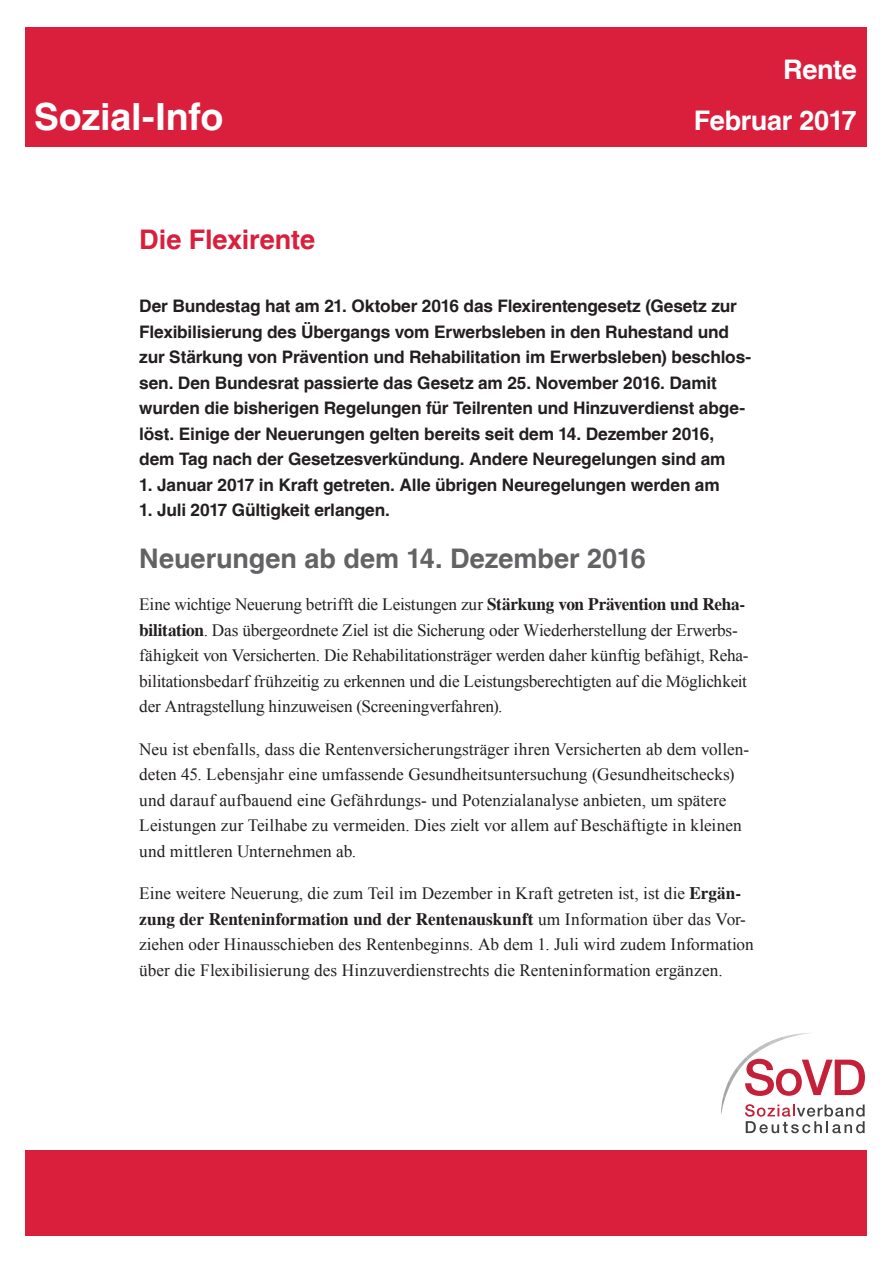
<style>
.page{position:relative;width:893px;height:1263px;background:#fff}
.page>*{position:absolute;margin:0;border:0;box-sizing:border-box;transform-origin:0 0}
.t1{font:700 37.5px "Helvetica";letter-spacing:-.005em;color:#fff}
.t2{font:700 27px "Helvetica";color:#636366}
.t3{font:700 27px/51px "Helvetica";letter-spacing:-.01em;color:#fff;text-align:right}
.t4{font:700 27px "Helvetica";letter-spacing:-.005em;color:#da1f3d}
.t5{font:17.25px/25.5px "Times New Roman";letter-spacing:-.005em;color:#231f20}
.t6{font:700 17.25px/25.5px "Helvetica";letter-spacing:-.01em;color:#231f20}
.s1{font-family:"Times";font-weight:700}
</style>
<div class="page">
<div style="left:26px;top:28px;width:841px;height:119px;background:#da1f3d"></div>
<div style="left:26px;top:1150px;width:841px;height:85px;background:#da1f3d"></div>
<svg style="left:721px;top:1033px;width:144px;height:100px"></svg>
<h1 class="t1" style="left:34px;top:93px;width:191px">Sozial-Info</h1>
<h2 class="t4" style="left:139px;top:223px;width:177px">Die Flexirente</h2>
<h1 class="t3" style="left:694px;top:43px;width:164px">Rente<br>Februar 2017</h1>
<p class="t6" style="left:139px;top:293px;width:613px">Der Bundestag hat am 21. Oktober 2016 das Flexirentengesetz (Gesetz zur Flexibilisierung des Übergangs vom Erwerbsleben in den Ruhestand und zur Stärkung von Prävention und Rehabilitation im Erwerbsleben) beschlos&shy;sen. Den Bundesrat passierte das Gesetz am 25. November 2016. Damit wurden die bisherigen Regelungen für Teilrenten und Hinzuverdienst abge&shy;löst. Einige der Neuerungen gelten bereits seit dem 14. Dezember 2016, dem Tag nach der Gesetzesverkündung. Andere Neuregelungen sind am</p>
<p class="t6" style="left:139px;top:472px;width:582px">1. Januar 2017 in Kraft getreten. Alle übrigen Neuregelungen werden am</p>
<p class="t6" style="left:139px;top:497px;width:252px">1. Juli 2017 Gültigkeit erlangen.</p>
<h2 class="t2" style="left:139px;top:541px;width:508px">Neuerungen ab dem 14. Dezember 2016</h2>
<p class="t5" style="left:139px;top:591px;width:611px">Eine wichtige Neuerung betrifft die Leistungen zur <span class="s1">Stärkung von Prävention und Reha&shy;bilitation</span>. Das übergeordnete Ziel ist die Sicherung oder Wiederherstellung der Erwerbs&shy;fähigkeit von Versicherten. Die Rehabilitationsträger werden daher künftig befähigt, Reha&shy;bilitationsbedarf frühzeitig zu erkennen und die Leistungsberechtigten auf die Möglichkeit der Antragstellung hinzuweisen (Screeningverfahren).</p>
<p class="t5" style="left:139px;top:736px;width:611px">Neu ist ebenfalls, dass die Rentenversicherungsträger ihren Versicherten ab dem vollen&shy;deten 45. Lebensjahr eine umfassende Gesundheitsuntersuchung (Gesundheitschecks) und darauf aufbauend eine Gefährdungs- und Potenzialanalyse anbieten, um spätere Leistungen zur Teilhabe zu vermeiden. Dies zielt vor allem auf Beschäftigte in kleinen und mittleren Unternehmen ab.</p>
<p class="t5" style="left:139px;top:880px;width:616px">Eine weitere Neuerung, die zum Teil im Dezember in Kraft getreten ist, ist die <span class="s1">Ergän&shy;zung der Renteninformation und der Rentenauskunft</span> um Information über das Vor&shy;ziehen oder Hinausschieben des Rentenbeginns. Ab dem 1. Juli wird zudem Information über die Flexibilisierung des Hinzuverdienstrechts die Renteninformation ergänzen.</p>
</div>
